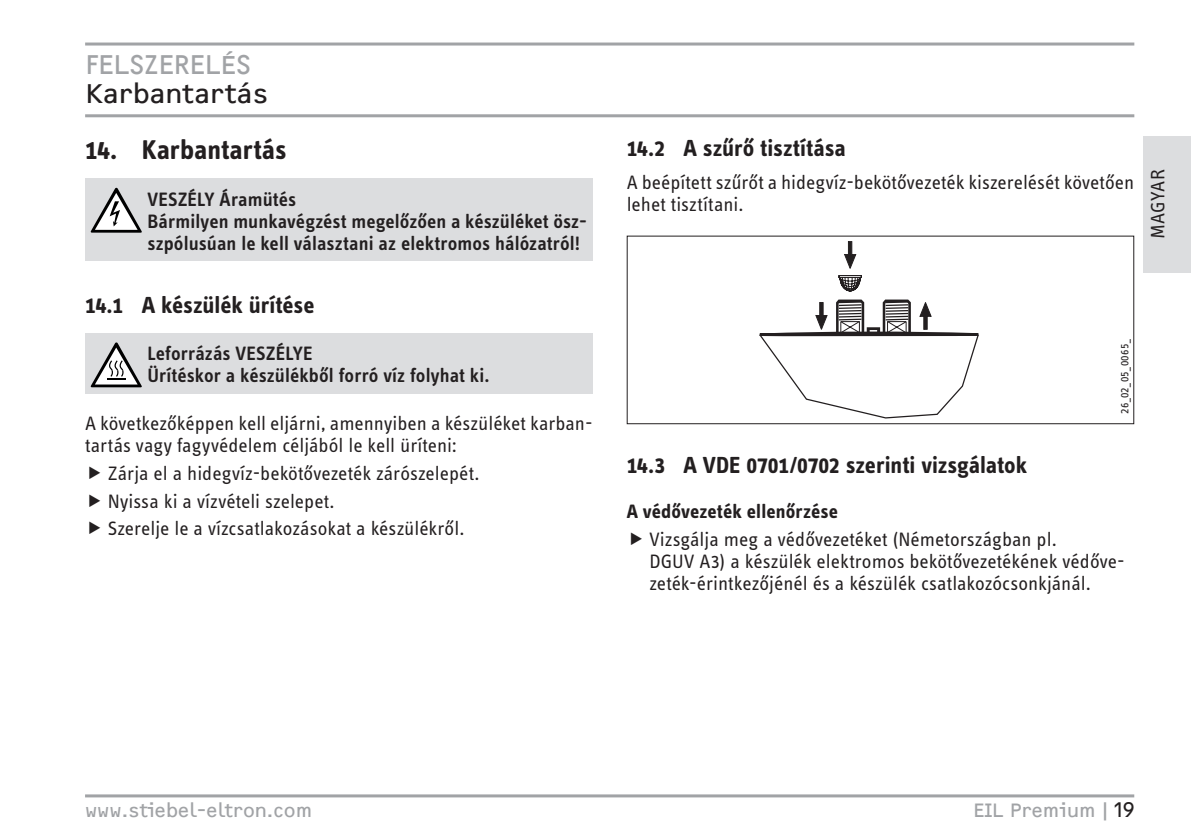
<style>
.page{position:relative;width:1191px;height:840px;background:#fff}
.page>*{position:absolute;margin:0;border:0;box-sizing:border-box;transform-origin:0 0}
.t1{font:700 28px "STE Info Text";letter-spacing:-.005em;color:#231f20}
.t2{font:28px "F2 FOCR Bczyk Com";letter-spacing:-.005em;color:#231f20}
.t3{font:28px "F2 FOCR Bczyk Com";letter-spacing:-.025em;color:#a1a3a6}
.t4{font:700 24px "STE Info Text";color:#231f20}
.t5{font:20px/22px "STE Info Text";color:#231f20}
.t6{font:600 20px/22px "STE Info Text";letter-spacing:.005em;color:#231f20}
.t7{font:20px "F2 FOCR Bczyk Com";color:#a1a3a6}
.t8{font:700 20px "STE Info Text";letter-spacing:.005em;color:#231f20}
.t9{font:12px "STE Info Text";letter-spacing:.02em;color:#231f20}
.s1{color:#231f20}
</style>
<div class="page">
<div style="left:1142px;top:136px;width:49px;height:136px;background:#dcdddf"></div>
<hr style="left:85px;top:794px;width:1049px;height:3px;background:#a1a3a6">
<hr style="left:85px;top:42px;width:1049px;height:3px;background:#a1a3a6">
<hr style="left:85px;top:114px;width:1049px;height:3px;background:#a1a3a6">
<div style="left:85px;top:178px;width:507px;height:83px;background:#dcdddf"></div>
<svg style="left:91px;top:188px;width:51px;height:44px"></svg>
<div style="left:85px;top:332px;width:507px;height:61px;background:#dcdddf"></div>
<svg style="left:91px;top:342px;width:51px;height:45px"></svg>
<svg style="left:844px;top:241px;width:12px;height:28px"></svg>
<svg style="left:759px;top:275px;width:220px;height:143px"></svg>
<div style="left:626px;top:235px;width:508px;height:189px;border:1px solid #231f20"></div>
<h1 class="t3" style="left:85px;top:48px;width:89px">Felszerel</h1>
<h1 class="t3" style="left:220px;top:48px;width:33px">és</h1>
<h1 class="t2" style="left:85px;top:77px;width:185px">Karbantartás</h1>
<h1 class="t1" style="left:85px;top:133px;width:203px">14. Karbantartás</h1>
<p class="t6" style="left:147px;top:188px;width:441px">VESZÉLY Áramütés<br>Bármilyen munkavégzést megelőzően a készüléket ös - szpólusúan le kell választani az elektromos hálózatról!</p>
<p class="t4" style="left:85px;top:291px;width:231px">14.1 A készülék ürítése</p>
<p class="t6" style="left:147px;top:342px;width:343px">Leforrázás VESZÉLYE<br>Ürítéskor a készülékből forró víz folyhat ki.</p>
<p class="t5" style="left:85px;top:412px;width:509px">A következőképpen kell eljárni, amennyiben a készüléket karban&shy;tartás vagy fagyvédelem céljából le kell üríteni:</p>
<p class="t5" style="left:108px;top:459px;width:373px;line-height:27.6px">Zárja el a hidegvíz-bekötővezeték zárószelepét.<br>Nyissa ki a vízvételi szelepet.<br>Szerelje le a vízcsatlakozásokat a készülékről.</p>
<p class="t4" style="left:626px;top:133px;width:221px">14.2 A szűrő tisztítása</p>
<p class="t5" style="left:626px;top:171px;width:509px">A beépített szűrőt a hidegvíz-bekötővezeték kiszerelését követően lehet tisztítani.</p>
<p class="t5" style="left:1146px;top:239px;width:71px;rotate:-90deg">MAGYAR</p>
<p class="t9" style="left:1117px;top:414px;width:76px;rotate:-90deg">26_02_05_0065_</p>
<p class="t4" style="left:626px;top:451px;width:402px">14.3 A VDE 0701/0702 szerinti vizsgálatok</p>
<p class="t8" style="left:626px;top:499px;width:213px">A védővezeték ellenőrzése</p>
<p class="t5" style="left:649px;top:527px;width:477px">Vizsgálja meg a védővezetéket (Németországban pl.<br>DGUV A3) a készülék elektromos bekötővezetékének védőve&shy;zeték-érintkezőjénél és a készülék csatlakozócsonkjánál.</p>
<p class="t7" style="left:85px;top:798px;width:229px">www.stiebel-eltron.com</p>
<p class="t7" style="left:973px;top:798px;width:163px">EIL Premium|<span class="s1">19</span></p>
</div>
